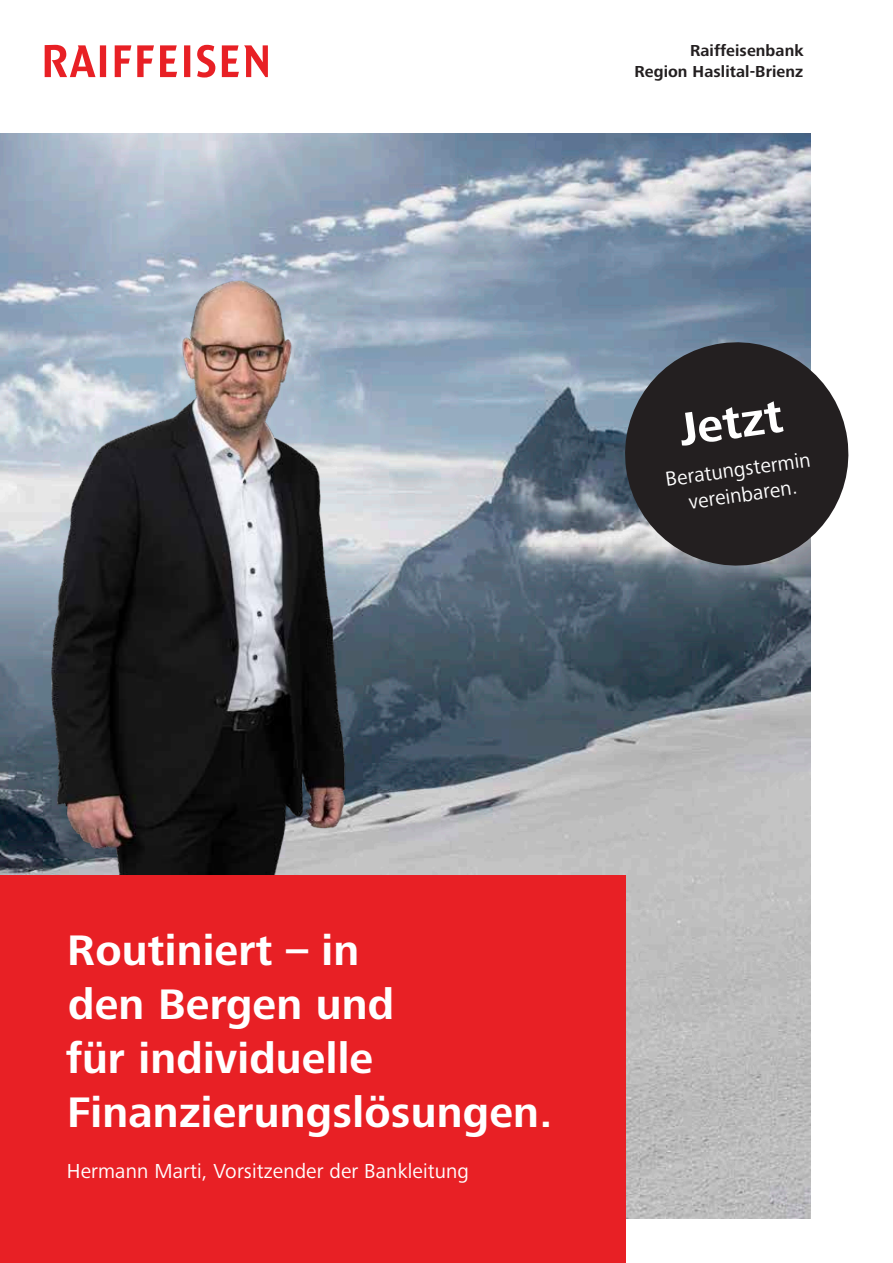
<style>
.page{position:relative;width:893px;height:1263px;background:#fff}
.page>*{position:absolute;margin:0;border:0;box-sizing:border-box;transform-origin:0 0}
.t1{font:700 48px "Frutiger Next LTW1 G";color:#fff}
.t2{font:700 44.25px/54px "Frutiger Next LTW1 G";letter-spacing:.005em;color:#fff}
.t3{font:21px/25.5px "Frutiger Next LTW1 G";letter-spacing:.005em;color:#fff;text-align:center}
.t4{font:700 16.5px/21px "Frutiger Next LTW1 G";letter-spacing:.005em;color:#231f20;text-align:right}
</style>
<div class="page">
<img style="left:0;top:134px;width:810px;height:1084px">
<img style="left:0;top:224px;width:393px;height:651px">
<div style="left:0;top:875px;width:625px;height:388px;background:#e82025"></div>
<svg style="left:618px;top:335px;width:231px;height:238px;background:#49494d"></svg>
<svg style="left:45px;top:45px;width:223px;height:33px"></svg>
<p class="t4" style="left:634px;top:40px;width:171px">Raiffeisenbank<br>Region Haslital-Brienz</p>
<h1 class="t1" style="left:676px;top:403px;width:105px;rotate:-8deg">Jetzt</h1>
<p class="t3" style="left:664px;top:467px;width:148px;rotate:-8deg">Beratungstermin vereinbaren.</p>
<h2 class="t2" style="left:66px;top:924px;width:488px">Routiniert – in<br>den Bergen und<br>für individuelle<br>Finanzierungslösungen.</h2>
<p class="t3" style="left:67px;top:1159px;width:403px">Hermann Marti, Vorsitzender der Bankleitung</p>
</div>
